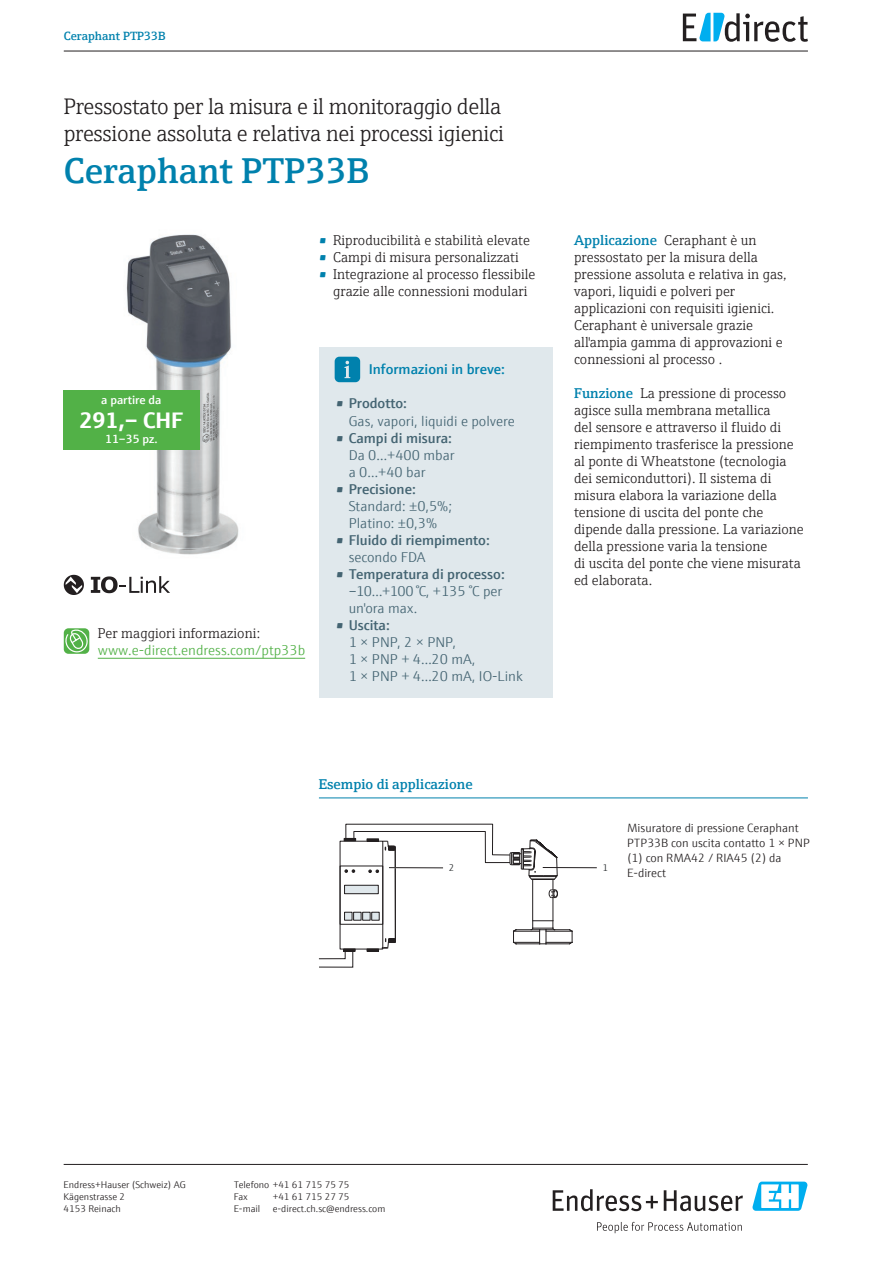
<style>
.page{position:relative;width:893px;height:1263px;background:#fff}
.page>*{position:absolute;margin:0;border:0;box-sizing:border-box;transform-origin:0 0}
.t1{font:600 36px "E+H Serif";color:#0081ad}
.t2{font:300 22.5px/27px "E+H Serif";letter-spacing:-.015em;color:#231f20}
.t3{font:700 22.5px "E+H Sans";color:#fff}
.t4{font:300 14.25px/17px "E+H Serif";color:#231f20}
.t5{font:300 14.25px/17px "E+H Sans";color:#446472}
.t6{font:600 14.25px "E+H Sans";color:#446472}
.t7{font:300 14.25px "E+H Sans";color:#52b147}
.t8{font:600 14.25px "E+H Serif";color:#0081ad}
.t9{font:600 14.25px "E+H Sans";color:#0081ad}
.t10{font:300 12px/15px "E+H Sans";color:#231f20}
.t11{font:600 12px "E+H Sans";color:#fff}
.t12{font:600 12px "E+H Serif";color:#0081ad}
.t13{font:300 9.75px/11.7px "E+H Sans";color:#231f20}
.t14{font:300 9.75px "E+H Sans";color:#202426}
.s1{font-weight:600;color:#0081ad}
</style>
<div class="page">
<div style="left:319px;top:348px;width:234px;height:350px;background:#e0e8ec"></div>
<svg style="left:335px;top:357px;width:25px;height:25px"></svg>
<hr style="left:98px;top:658px;width:207px;height:1px;background:#52b147">
<svg style="left:64px;top:628px;width:25px;height:26px"></svg>
<svg style="left:65px;top:629px;width:24px;height:24px"></svg>
<hr style="left:319px;top:798px;width:489px;height:1px;background:#0081ad">
<svg style="left:319px;top:823px;width:278px;height:144px"></svg>
<img style="left:115px;top:234px;width:124px;height:321px">
<svg style="left:91px;top:576px;width:79px;height:17px"></svg>
<svg style="left:64px;top:575px;width:20px;height:20px"></svg>
<div style="left:63px;top:390px;width:136px;height:59px;background:#52b147"></div>
<svg style="left:683px;top:13px;width:125px;height:29px"></svg>
<svg style="left:553px;top:1189px;width:105px;height:22px"></svg>
<svg style="left:664px;top:1190px;width:79px;height:21px"></svg>
<svg style="left:597px;top:1222px;width:145px;height:11px"></svg>
<svg style="left:752px;top:1181px;width:56px;height:30px"></svg>
<hr style="left:64px;top:1164px;width:744px;height:1px;background:#231f20">
<hr style="left:64px;top:51px;width:744px;height:1px;background:#231f20">
<p class="t12" style="left:64px;top:27px;width:103px">Ceraphant PTP33B</p>
<h2 class="t2" style="left:64px;top:92px;width:442px">Pressostato per la misura e il monitoraggio della pressione assoluta e relativa nei processi igienici</h2>
<h1 class="t1" style="left:64px;top:144px;width:307px">Ceraphant PTP33B</h1>
<p class="t4" style="left:319px;top:230px;width:212px"><span class="s1">•</span> Riproducibilità e stabilità elevate</p>
<p class="t4" style="left:319px;top:247px;width:201px"><span class="s1">•</span> Campi di misura personalizzati</p>
<p class="t4" style="left:319px;top:264px;width:218px;text-align:center"><span class="s1">•</span> Integrazione al processo flessibile grazie alle connessioni modulari</p>
<p class="t11" style="left:101px;top:391px;width:62px">a partire da</p>
<h2 class="t3" style="left:80px;top:403px;width:105px">291,– CHF</h2>
<p class="t11" style="left:105px;top:430px;width:54px">11–35 pz.</p>
<p class="t4" style="left:98px;top:624px;width:164px">Per maggiori informazioni:</p>
<p class="t7" style="left:98px;top:640px;width:209px">www.e-direct.endress.com/ptp33b</p>
<p class="t9" style="left:369px;top:359px;width:138px">Informazioni in breve:</p>
<p class="t6" style="left:336px;top:393px;width:73px">• Prodotto:</p>
<p class="t5" style="left:349px;top:411px;width:168px">Gas, vapori, liquidi e polvere</p>
<p class="t6" style="left:336px;top:427px;width:118px">• Campi di misura:</p>
<p class="t5" style="left:349px;top:445px;width:107px">Da 0…+400 mbar a 0…+40 bar</p>
<p class="t6" style="left:336px;top:478px;width:81px">• Precisione:</p>
<p class="t5" style="left:349px;top:496px;width:105px">Standard: ±0,5%;<br>Platino: ±0,3%</p>
<p class="t6" style="left:336px;top:529px;width:155px">• Fluido di riempimento:</p>
<p class="t5" style="left:349px;top:547px;width:79px">secondo FDA</p>
<p class="t6" style="left:336px;top:563px;width:170px">• Temperatura di processo:</p>
<p class="t5" style="left:349px;top:581px;width:155px">–10…+100 °C, +135 °C per un'ora max.</p>
<p class="t6" style="left:336px;top:614px;width:56px">• Uscita:</p>
<p class="t5" style="left:349px;top:632px;width:175px">1 × PNP, 2 × PNP,<br>1 × PNP + 4…20 mA,<br>1 × PNP + 4…20 mA, IO-Link</p>
<p class="t8" style="left:319px;top:773px;width:155px">Esempio di applicazione</p>
<p class="t4" style="left:574px;top:230px;width:214px"><span class="s1">Applicazione</span> Ceraphant è un pressostato per la misura della pressione assoluta e relativa in gas, vapori, liquidi e polveri per applicazioni con requisiti igienici.<br>Ceraphant è universale grazie all'ampia gamma di approvazioni e connessioni al processo .</p>
<p class="t4" style="left:574px;top:384px;width:231px"><span class="s1">Funzione</span> La pressione di processo agisce sulla membrana metallica<br>del sensore e attraverso il fluido di riempimento trasferisce la pressione al ponte di Wheatstone (tecnologia dei semiconduttori). Il sistema di misura elabora la variazione della tensione di uscita del ponte che dipende dalla pressione. La variazione della pressione varia la tensione<br>di uscita del ponte che viene misurata ed elaborata.</p>
<p class="t14" style="left:449px;top:860px;width:7px">2</p>
<p class="t14" style="left:602px;top:860px;width:7px">1</p>
<p class="t10" style="left:627px;top:820px;width:184px">Misuratore di pressione Ceraphant<br>PTP33B con uscita contatto 1 × PNP (1) con RMA42 / RIA45 (2) da<br>E-direct</p>
<p class="t13" style="left:64px;top:1178px;width:124px">Endress+Hauser (Schweiz) AG<br>Kägenstrasse 2<br>4153 Reinach</p>
<p class="t13" style="left:234px;top:1178px;width:117px">Telefono +41 61 715 75 75<br>Fax</p>
<p class="t13" style="left:273px;top:1190px;width:78px">+41 61 715 27 75</p>
<p class="t13" style="left:234px;top:1202px;width:28px">E-mail</p>
<p class="t13" style="left:273px;top:1202px;width:114px">e-direct.ch.sc@endress.com</p>
</div>
